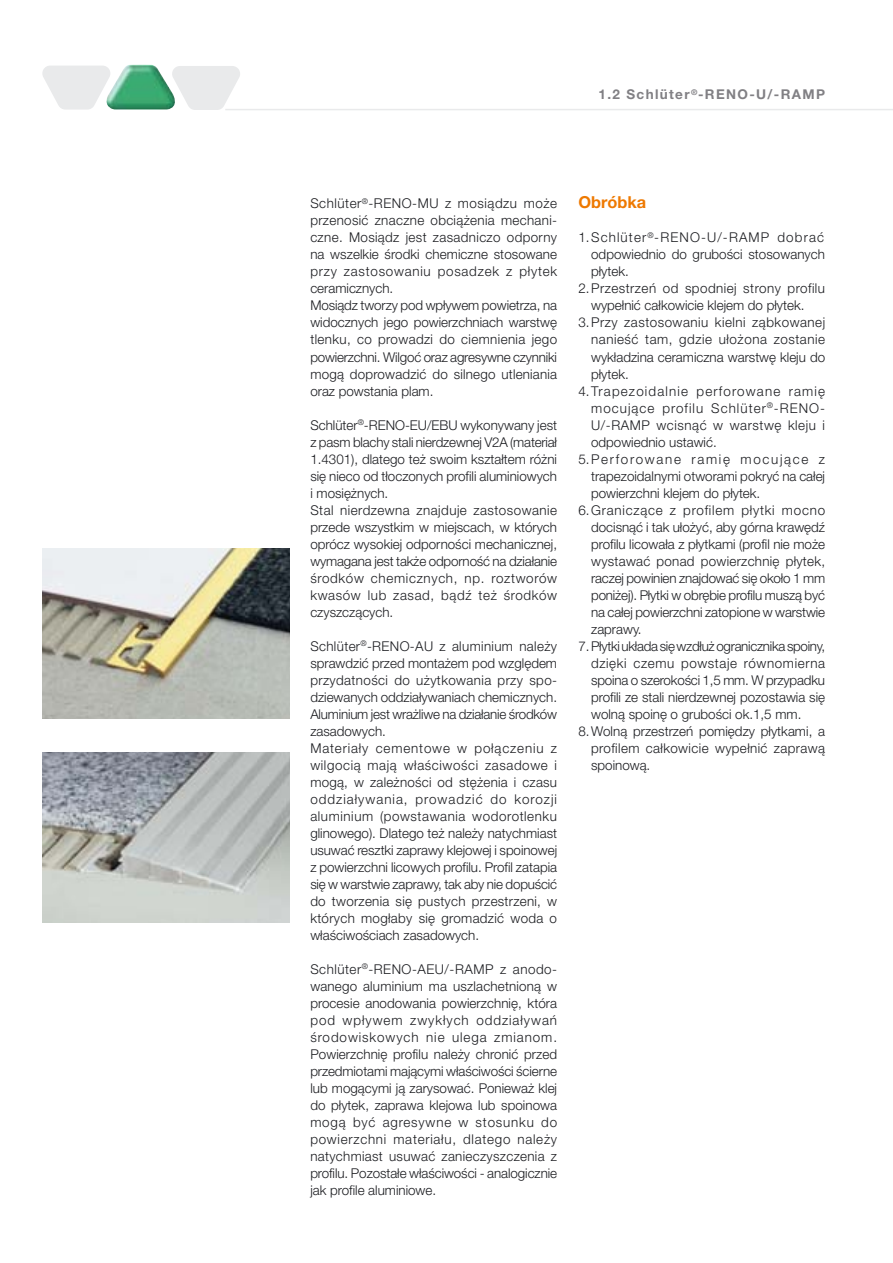
<style>
.page{position:relative;width:893px;height:1263px;background:#fff}
.page>*{position:absolute;margin:0;border:0;box-sizing:border-box;transform-origin:0 0}
.t1{font:700 16.5px "Helvetica Neue LT Pro";color:#ee7900}
.t2{font:300 13.5px/17px "Helvetica Neue LT Pro";color:#1b1c20;text-align:justify}
.t3{font:300 13.5px/17px "Helvetica Neue LT Pro";letter-spacing:.02em;color:#1b1c20;text-align:center}
.t4{font:700 13.5px "Helvetica Neue LT Pro";letter-spacing:.1em;color:#818084}
</style>
<div class="page">
<hr style="left:225px;top:109px;width:667px;height:1px;background:#e9eaeb">
<svg style="left:42px;top:65px;width:198px;height:45px"></svg>
<img style="left:42px;top:549px;width:247px;height:170px">
<img style="left:42px;top:753px;width:247px;height:170px">
<p class="t4" style="left:598px;top:89px;width:228px">1.2 Schlüter<sup>®</sup>-RENO-U/-RAMP</p>
<p class="t2" style="left:310px;top:196px;width:248px;text-align:left">Schlüter<sup>®</sup>-RENO-MU z mosiądzu może przenosić znaczne obciążenia mechani&shy;czne. Mosiądz jest zasadniczo odporny na wszelkie środki chemiczne stosowane przy zastosowaniu posadzek z płytek ceramicznych.<br>Mosiądz tworzy pod wpływem powietrza, na widocznych jego powierzchniach warstwę tlenku, co prowadzi do ciemnienia jego powierzchni. Wilgoć oraz agresywne czynniki mogą doprowadzić do silnego utleniania oraz powstania plam.</p>
<p class="t2" style="left:310px;top:417px;width:248px;text-align:left">Schlüter<sup>®</sup>-RENO-EU/EBU wykonywany jest z pasm blachy stali nierdzewnej V2A (materiał 1.4301), dlatego też swoim kształtem różni się nieco od tłoczonych profili aluminiowych i mosiężnych.<br>Stal nierdzewna znajduje zastosowanie przede wszystkim w miejscach, w których oprócz wysokiej odporności mechanicznej, wymagana jest także odporność na działanie środków chemicznych, np. roztworów kwasów lub zasad, bądź też środków czyszczących.</p>
<p class="t2" style="left:310px;top:639px;width:248px;text-align:left">Schlüter<sup>®</sup>-RENO-AU z aluminium należy sprawdzić przed montażem pod względem przydatności do użytkowania przy spo&shy;dziewanych oddziaływaniach chemicznych.<br>Aluminium jest wrażliwe na działanie środków zasadowych.<br>Materiały cementowe w połączeniu z wilgocią mają właściwości zasadowe i mogą, w zależności od stężenia i czasu oddziaływania, prowadzić do korozji aluminium (powstawania wodorotlenku glinowego). Dlatego też należy natychmiast usuwać resztki zaprawy klejowej i spoinowej z powierzchni licowych profilu. Profil zatapia się w warstwie zaprawy, tak aby nie dopuścić do tworzenia się pustych przestrzeni, w których mogłaby się gromadzić woda o właściwościach zasadowych.</p>
<p class="t2" style="left:310px;top:962px;width:248px">Schlüter<sup>®</sup>-RENO-AEU/-RAMP z anodo&shy;wanego aluminium ma uszlachetnioną w procesie anodowania powierzchnię, która pod wpływem zwykłych oddziaływań środowiskowych nie ulega zmianom.<br>Powierzchnię profilu należy chronić przed przedmiotami mającymi właściwości ścierne lub mogącymi ją zarysować. Ponieważ klej do płytek, zaprawa klejowa lub spoinowa mogą być agresywne w stosunku do powierzchni materiału, dlatego należy natychmiast usuwać zanieczyszczenia z profilu. Pozostałe właściwości - analogicznie jak profile aluminiowe.</p>
<p class="t1" style="left:578px;top:197px;width:69px">Obróbka</p>
<p class="t2" style="left:591px;top:230px;width:235px;text-indent:-13px">1. Schlüter<sup>®</sup>-RENO-U/-RAMP dobrać odpowiednio do grubości stosowanych płytek.</p>
<p class="t3" style="left:578px;top:281px;width:248px">2. Przestrzeń od spodniej strony profilu wypełnić całkowicie klejem do płytek.</p>
<p class="t2" style="left:591px;top:315px;width:235px;text-indent:-13px">3. Przy zastosowaniu kielni ząbkowanej nanieść tam, gdzie ułożona zostanie wykładzina ceramiczna warstwę kleju do płytek.</p>
<p class="t2" style="left:591px;top:383px;width:235px;text-indent:-13px">4. Trapezoidalnie perforowane ramię mocujące profilu Schlüter<sup>®</sup>-RENO-U/-RAMP wcisnąć w warstwę kleju i odpowiednio ustawić.</p>
<p class="t2" style="left:591px;top:451px;width:235px;text-indent:-13px">5. Perforowane ramię mocujące z trapezoidalnymi otworami pokryć na całej powierzchni klejem do płytek.</p>
<p class="t2" style="left:591px;top:502px;width:235px;text-indent:-13px">6. Graniczące z profilem płytki mocno docisnąć i tak ułożyć, aby górna krawędź profilu licowała z płytkami (profil nie może wystawać ponad powierzchnię płytek, raczej powinien znajdować się około 1 mm poniżej). Płytki w obrębie profilu muszą być na całej powierzchni zatopione w warstwie zaprawy.</p>
<p class="t2" style="left:591px;top:639px;width:235px;text-indent:-13px">7. Płytki układa się wzdłuż ogranicznika spoiny, dzięki czemu powstaje równomierna spoina o szerokości 1,5 mm. W przypadku profili ze stali nierdzewnej pozostawia się wolną spoinę o grubości ok.1,5 mm.</p>
<p class="t2" style="left:591px;top:724px;width:235px;text-indent:-13px">8. Wolną przestrzeń pomiędzy płytkami, a profilem całkowicie wypełnić zaprawą spoinową.</p>
</div>
